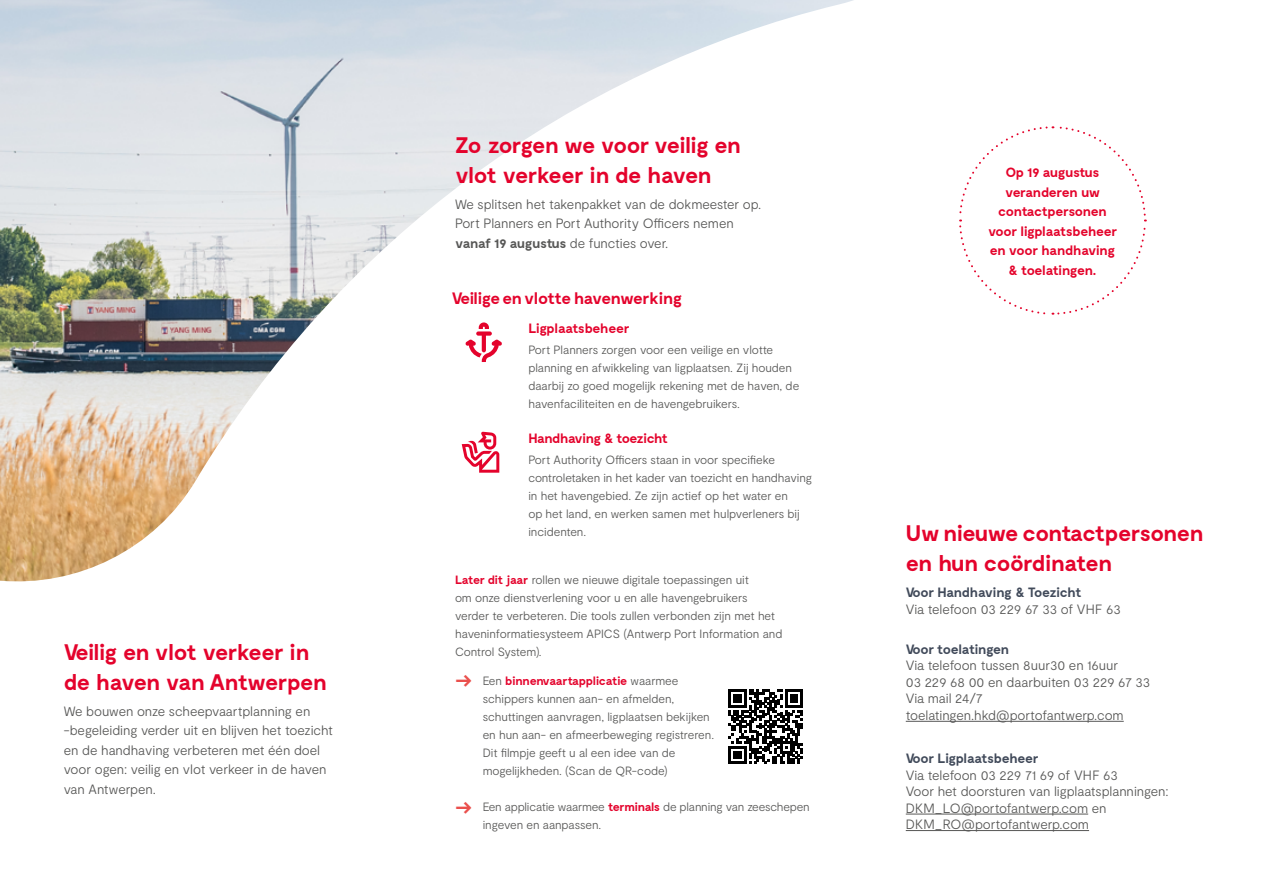
<style>
.page{position:relative;width:1263px;height:893px;background:#fff}
.page>*{position:absolute;margin:0;border:0;box-sizing:border-box;transform-origin:0 0}
.t1{font:700 22.5px/30px "Moderat";letter-spacing:-.025em;color:#e4032c}
.t2{font:700 19.5px "Moderat";color:#ea504d}
.t3{font:700 16.5px "Moderat";letter-spacing:-.035em;color:#e4032c}
.t4{font:300 13.5px/19.5px "Moderat";letter-spacing:-.01em;color:#575756}
.t5{font:700 13.5px/19.5px "Moderat";letter-spacing:-.025em;color:#e4032b;text-align:center}
.t6{font:700 13.5px "Moderat";letter-spacing:-.025em;color:#414a5a}
.t7{font:700 13.5px "Moderat";letter-spacing:-.035em;color:#e4032c}
.t8{font:300 12px/18px "Moderat";letter-spacing:-.01em;color:#575756}
.s1{font-weight:700}
.s2{font-weight:700;color:#e4032c}
</style>
<div class="page">
<img style="left:0;top:0;width:853px;height:582px">
<hr style="left:906px;top:721px;width:218px;height:1px;background:#575756">
<hr style="left:906px;top:814px;width:182px;height:1px;background:#575756">
<hr style="left:906px;top:830px;width:183px;height:1px;background:#575756">
<svg style="left:465px;top:322px;width:37px;height:40px"></svg>
<svg style="left:462px;top:432px;width:37px;height:41px"></svg>
<svg style="left:959px;top:126px;width:188px;height:189px"></svg>
<svg style="left:728px;top:690px;width:75px;height:74px"></svg>
<h1 class="t1" style="left:64px;top:638px;width:264px">Veilig en vlot verkeer in de haven van Antwerpen</h1>
<p class="t4" style="left:64px;top:701px;width:271px">We bouwen onze scheepvaartplanning en -begeleiding verder uit en blijven het toezicht en de handhaving verbeteren met één doel voor ogen: veilig en vlot verkeer in de haven van Antwerpen.</p>
<h1 class="t1" style="left:455px;top:131px;width:287px">Zo zorgen we voor veilig en vlot verkeer in de haven</h1>
<p class="t4" style="left:455px;top:194px;width:308px">We splitsen het takenpakket van de dokmeester op.<br>Port Planners en Port Authority Officers nemen <span class="s1">vanaf 19 augustus</span> de functies over.</p>
<h3 class="t3" style="left:452px;top:288px;width:232px">Veilige en vlotte havenwerking</h3>
<p class="t7" style="left:528px;top:321px;width:103px">Ligplaatsbeheer</p>
<p class="t8" style="left:528px;top:341px;width:272px">Port Planners zorgen voor een veilige en vlotte planning en afwikkeling van ligplaatsen. Zij houden daarbij zo goed mogelijk rekening met de haven, de havenfaciliteiten en de havengebruikers.</p>
<p class="t7" style="left:528px;top:430px;width:141px">Handhaving &amp; toezicht</p>
<p class="t8" style="left:528px;top:450px;width:285px">Port Authority Officers staan in voor specifieke controletaken in het kader van toezicht en handhaving in het havengebied. Ze zijn actief op het water en<br>op het land, en werken samen met hulpverleners bij incidenten.</p>
<p class="t8" style="left:455px;top:571px;width:329px"><span class="s2">Later dit jaar</span> rollen we nieuwe digitale toepassingen uit<br>om onze dienstverlening voor u en alle havengebruikers verder te verbeteren. Die tools zullen verbonden zijn met het haveninformatiesysteem APICS (Antwerp Port Information and Control System).</p>
<p class="t8" style="left:483px;top:672px;width:233px">Een <span class="s2">binnenvaartapplicatie</span> waarmee schippers kunnen aan- en afmelden, schuttingen aanvragen, ligplaatsen bekijken en hun aan- en afmeerbeweging registreren.<br>Dit filmpje geeft u al een idee van de mogelijkheden. (Scan de QR-code)</p>
<p class="t8" style="left:483px;top:798px;width:329px">Een applicatie waarmee <span class="s2">terminals</span> de planning van zeeschepen ingeven en aanpassen.</p>
<h2 class="t2" style="left:455px;top:669px;width:18px">→</h2>
<h2 class="t2" style="left:455px;top:796px;width:18px">→</h2>
<p class="t5" style="left:988px;top:163px;width:131px">Op 19 augustus veranderen uw contactpersonen voor ligplaatsbeheer en voor handhaving &amp; toelatingen.</p>
<h1 class="t1" style="left:906px;top:519px;width:299px">Uw nieuwe contactpersonen en hun coördinaten</h1>
<p class="t6" style="left:906px;top:585px;width:178px">Voor Handhaving &amp; Toezicht</p>
<p class="t4" style="left:906px;top:599px;width:216px">Via telefoon 03 229 67 33 of VHF 63</p>
<p class="t6" style="left:906px;top:641px;width:105px">Voor toelatingen</p>
<p class="t4" style="left:906px;top:657px;width:246px;line-height:16.5px">Via telefoon tussen 8uur30 en 16uur<br>03 229 68 00 en daarbuiten 03 229 67 33<br>Via mail 24/7 toelatingen.hkd@portofantwerp.com</p>
<p class="t6" style="left:906px;top:751px;width:134px">Voor Ligplaatsbeheer</p>
<p class="t4" style="left:906px;top:767px;width:264px;line-height:16.5px">Via telefoon 03 229 71 69 of VHF 63<br>Voor het doorsturen van ligplaatsplanningen:<br>DKM_LO@portofantwerp.com en DKM_RO@portofantwerp.com</p>
</div>
